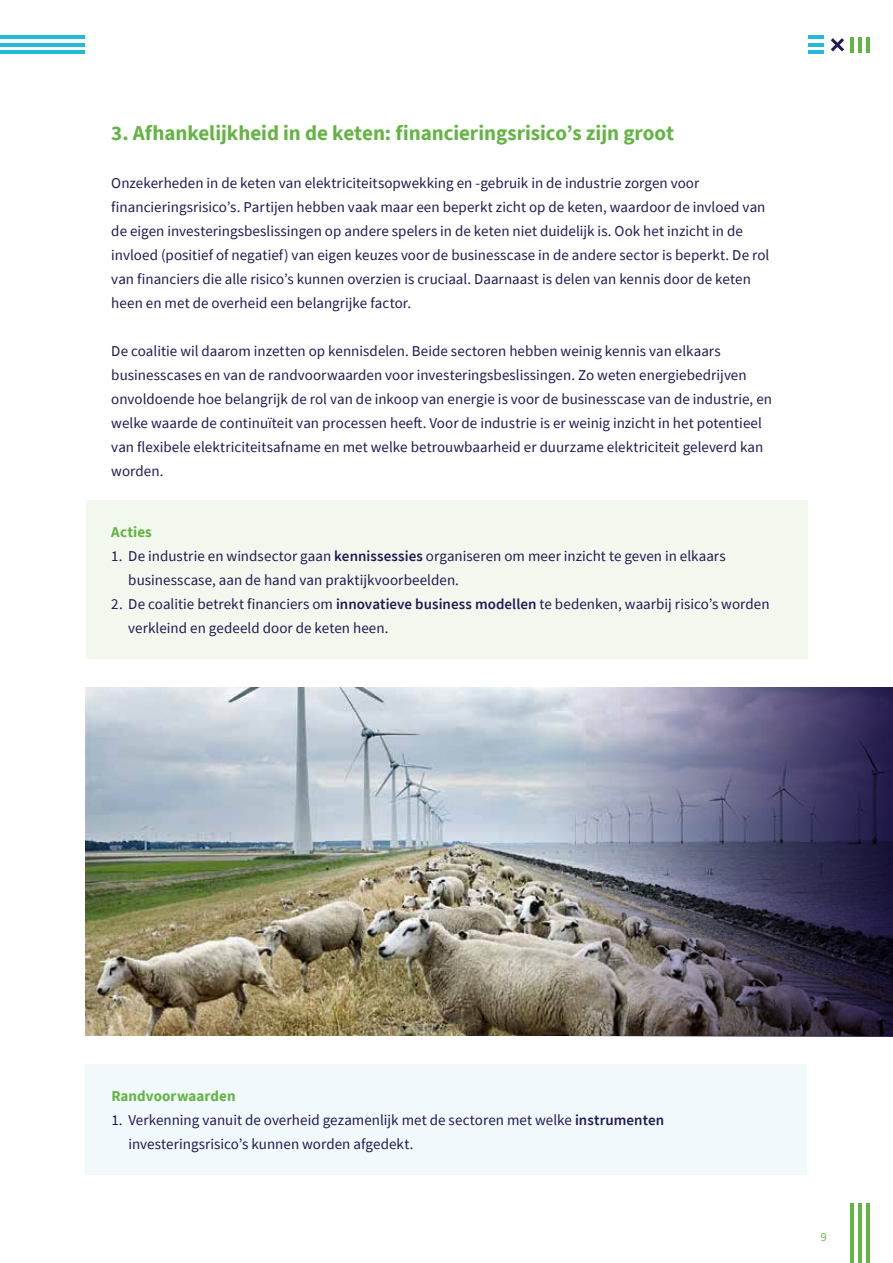
<style>
.page{position:relative;width:893px;height:1263px;background:#fff}
.page>*{position:absolute;margin:0;border:0;box-sizing:border-box;transform-origin:0 0}
.t1{font:700 21px "Source Sans Pro";color:#64b445}
.t2{font:15px/24px "Source Sans Pro";letter-spacing:.005em;color:#221852}
.t3{font:700 15px "Source Sans Pro";letter-spacing:.005em;color:#64b445}
.t4{font:12px "Source Sans Pro";color:#64b445}
.s1{font-weight:600}
</style>
<div class="page">
<hr style="left:851px;top:37px;width:3px;height:15px;background:#64b445">
<hr style="left:859px;top:37px;width:3px;height:15px;background:#64b445">
<hr style="left:867px;top:37px;width:3px;height:15px;background:#64b445">
<hr style="left:808px;top:51px;width:15px;height:3px;background:#24b9d5">
<hr style="left:808px;top:43px;width:15px;height:3px;background:#24b9d5">
<hr style="left:808px;top:35px;width:15px;height:3px;background:#24b9d5">
<svg style="left:831px;top:38px;width:13px;height:13px"></svg>
<hr style="left:0;top:51px;width:85px;height:3px;background:#24b9d5">
<hr style="left:0;top:43px;width:85px;height:3px;background:#24b9d5">
<hr style="left:0;top:35px;width:85px;height:3px;background:#24b9d5">
<hr style="left:851px;top:1203px;width:3px;height:60px;background:#64b445">
<hr style="left:859px;top:1203px;width:3px;height:60px;background:#64b445">
<hr style="left:867px;top:1203px;width:3px;height:60px;background:#64b445">
<img style="left:85px;top:687px;width:113px;height:349px">
<img style="left:198px;top:687px;width:695px;height:350px">
<div style="left:86px;top:1064px;width:721px;height:110px;background:#f1f9fc"></div>
<div style="left:86px;top:501px;width:721px;height:158px;background:#f3f8ef"></div>
<h1 class="t1" style="left:111px;top:119px;width:564px">3. Afhankelijkheid in de keten: financieringsrisico’s zijn groot</h1>
<p class="t2" style="left:111px;top:171px;width:660px">Onzekerheden in de keten van elektriciteitsopwekking en -gebruik in de industrie zorgen voor financieringsrisico’s. Partijen hebben vaak maar een beperkt zicht op de keten, waardoor de invloed van de eigen investeringsbeslissingen op andere spelers in de keten niet duidelijk is. Ook het inzicht in de invloed (positief of negatief) van eigen keuzes voor de businesscase in de andere sector is beperkt. De rol van financiers die alle risico’s kunnen overzien is cruciaal. Daarnaast is delen van kennis door de keten heen en met de overheid een belangrijke factor.</p>
<p class="t2" style="left:111px;top:339px;width:662px">De coalitie wil daarom inzetten op kennisdelen. Beide sectoren hebben weinig kennis van elkaars businesscases en van de randvoorwaarden voor investeringsbeslissingen. Zo weten energiebedrijven onvoldoende hoe belangrijk de rol van de inkoop van energie is voor de businesscase van de industrie, en welke waarde de continuïteit van processen heeft. Voor de industrie is er weinig inzicht in het potentieel van flexibele elektriciteitsafname en met welke betrouwbaarheid er duurzame elektriciteit geleverd kan worden.</p>
<p class="t3" style="left:111px;top:522px;width:42px">Acties</p>
<p class="t2" style="left:128px;top:544px;width:599px;text-indent:-17px">1. De industrie en windsector gaan <span class="s1">kennissessies</span> organiseren om meer inzicht te geven in elkaars businesscase, aan de hand van praktijkvoorbeelden.</p>
<p class="t2" style="left:128px;top:592px;width:643px;text-indent:-17px">2. De coalitie betrekt financiers om <span class="s1">innovatieve business modellen</span> te bedenken, waarbij risico’s worden verkleind en gedeeld door de keten heen.</p>
<p class="t3" style="left:111px;top:1085px;width:126px">Randvoorwaarden</p>
<p class="t2" style="left:128px;top:1107px;width:537px;text-indent:-17px">1. Verkenning vanuit de overheid gezamenlijk met de sectoren met welke <span class="s1">instrumenten </span>investeringsrisico’s kunnen worden afgedekt.</p>
<p class="t4" style="left:821px;top:1229px;width:7px">9</p>
</div>
